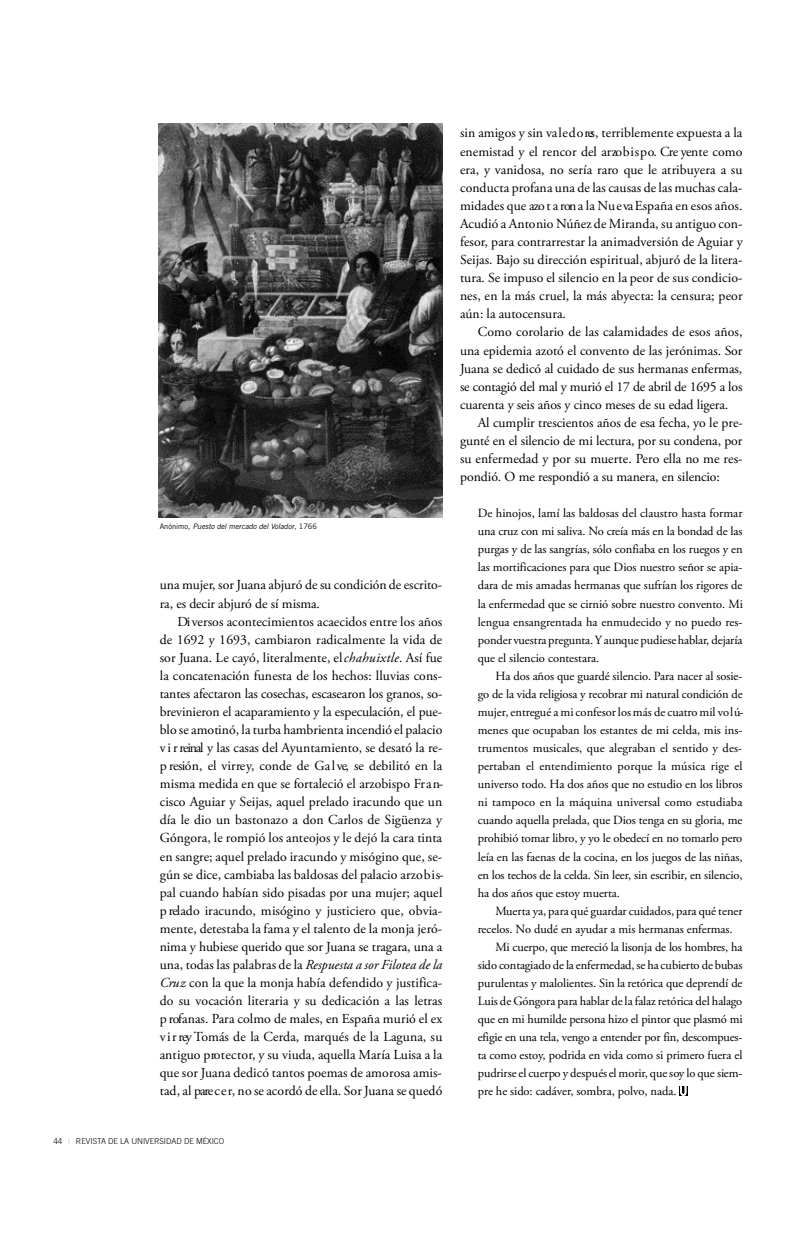
<style>
.page{position:relative;width:798px;height:1241px;background:#fff}
.page>*{position:absolute;margin:0;border:0;box-sizing:border-box;transform-origin:0 0}
.t1{font:13.75px/18px "Adobe Garamond Pro";color:#000;text-align:justify}
.t2{font:12.5px/18.1px "Adobe Garamond Pro";letter-spacing:-.01em;color:#000;text-align:justify}
.t3{font:300 8.12px "Trade Gothic";letter-spacing:-.01em;color:#000}
.t4{font:italic 7.5px "Trade Gothic";letter-spacing:-.005em;color:#000}
.s1{font-style:normal}
.s2{font-style:italic}
.s3{font-weight:400;color:#bfbfbf}
</style>
<div class="page">
<img style="left:158px;top:123px;width:284px;height:395px">
<svg style="left:679px;top:1086px;width:7px;height:9px"></svg>
<p class="t4" style="left:160px;top:523px;width:159px"><span class="s1">Anónimo,</span> Puesto del mercado del Volador<span class="s1">, 1766</span></p>
<p class="t1" style="left:160px;top:577px;width:284px">una mujer, sor Juana abjuró de su condición de escrito&shy;ra, es decir abjuró de sí misma.</p>
<p class="t1" style="left:160px;top:613px;width:285px;text-indent:18px">Di versos acontecimientos acaecidos entre los años de 1692 y 1693, cambiaron radicalmente la vida de sor Juana. Le cayó, literalmente, el <span class="s2">c h a h u ix tle</span>. Así fue la concatenación funesta de los hechos: lluvias cons&shy;tantes afectaron las cosechas, escasearon los granos, so&shy;brevinieron el acaparamiento y la especulación, el pue&shy;blo se amotinó, la turba hambrienta incendió el palacio v i r reinal y las casas del Ayuntamiento, se desató la re&shy;p resión, el virre y, conde de Ga l ve, se debilitó en la misma medida en que se fortaleció el arzobispo Fr a n&shy;cisco Aguiar y Seijas, aquel prelado iracundo que un día le dio un bastonazo a don Carlos de Sigüenza y Góngora, le rompió los anteojos y le dejó la cara tinta en sangre; aquel prelado iracundo y misógino que, se&shy;gún se dice, cambiaba las baldosas del palacio arzo b i s&shy;pal cuando habían sido pisadas por una mujer; aquel p relado iracundo, misógino y justiciero que, obvia&shy;mente, detestaba la fama y el talento de la monja jeró&shy;nima y hubiese querido que sor Juana se tragara, una a una, todas las palabras de la <span class="s2">Respuesta a sor Filotea de la Cru z</span> con la que la monja había defendido y justifica&shy;do su vocación literaria y su dedicación a las letras p rofanas. Para colmo de males, en España murió el ex v i r rey Tomás de la Cerda, marqués de la Laguna, su antiguo pro te c to r, y su viuda, aquella María Luisa a la que sor Juana dedicó tantos poemas de amorosa amis&shy;tad, al pare c e r, no se acordó de ella. Sor Juana se quedó</p>
<p class="t3" style="left:53px;top:1137px;width:172px">44 <span class="s3">|</span> REVISTA DE LA UNIVERSIDAD DE MÉXICO</p>
<p class="t1" style="left:460px;top:125px;width:284px">sin amigos y sin va l e d o res, terriblemente expuesta a la enemistad y el rencor del arzo b is p o. Cre yente como era, y vanidosa, no sería raro que le atribuyera a su conducta profana una de las causas de las muchas cala&shy;midades que azo t a ron a la Nu e vaEspaña en esos años.<br>Acudió a Antonio Nú ñ ez de Miranda, su antiguo con&shy;fe so r, para contrarrestar la animadversión de Aguiar y Seijas. Bajo su dirección espiritual, abjuró de la litera&shy;tura. Se impuso el silencio en la peor de sus condicio&shy;nes, en la más cruel, la más abyecta: la censura; peor aún: la autocensura.</p>
<p class="t1" style="left:460px;top:324px;width:284px;text-indent:18px">Como corolario de las calamidades de esos años, una epidemia azotó el convento de las jerónimas. Sor Juana se dedicó al cuidado de sus hermanas enfermas, se contagió del mal y murió el 17 de abril de 1695 a los cuarenta y seis años y cinco meses de su edad ligera.</p>
<p class="t1" style="left:460px;top:415px;width:284px;text-indent:18px">Al cumplir trescientos años de esa fecha, yo le pre&shy;gunté en el silencio de mi lectura, por su condena, por su enfermedad y por su muerte. Pero ella no me res&shy;pondió. O me respondió a su manera, en silencio:</p>
<p class="t2" style="left:477px;top:505px;width:266px">De hinojos, lamí las baldosas del claustro hasta formar una cruz con mi saliva. No creía más en la bondad de las purgas y de las sangrías, sólo confiaba en los ruegos y en las mortificaciones para que Dios nuestro señor se apia&shy;dara de mis amadas hermanas que sufrían los rigores de la enfermedad que se cirnió sobre nuestro convento. Mi lengua ensangrentada ha enmudecido y no puedo res&shy;ponder vuestra pregunta. Y aunque pudiese hablar, dejaría que el silencio contestara.</p>
<p class="t2" style="left:477px;top:667px;width:267px;text-indent:18px">Ha dos años que guardé silencio. Para nacer al sosie&shy;go de la vida religiosa y recobrar mi natural condición de m u je r, entregué a mi confesor los más de cuatro mil vo l ú&shy;menes que ocupaban los estantes de mi celda, mis ins&shy;trumentos musicales, que alegraban el sentido y des&shy;pertaban el entendimiento porque la música rige el universo todo. Ha dos años que no estudio en los libros ni tampoco en la máquina universal como estudiaba cuando aquella prelada, que Dios tenga en su gloria, me prohibió tomar libro, y yo le obedecí en no tomarlo pero leía en las faenas de la cocina, en los juegos de las niñas, en los techos de la celda. Sin leer, sin escribir, en silencio, ha dos años que estoy muerta.</p>
<p class="t2" style="left:495px;top:902px;width:249px">Mu e rta ya, para qué guardar cuidados, para qué tener</p>
<p class="t2" style="left:477px;top:920px;width:256px">recelos. No dudé en ayudar a mis hermanas enfermas.</p>
<p class="t2" style="left:495px;top:939px;width:248px">Mi cuerpo, que mereció la lisonja de los hombres, ha</p>
<p class="t2" style="left:477px;top:957px;width:266px">sido contagiado de la enfermedad, se ha cubierto de bubas</p>
<p class="t2" style="left:477px;top:975px;width:266px">purulentas y malolientes. Sin la retórica que deprendí de</p>
<p class="t2" style="left:477px;top:993px;width:266px">Luis de Góngora para hablar de la falaz retórica del halago</p>
<p class="t2" style="left:477px;top:1011px;width:266px">que en mi humilde persona hizo el pintor que plasmó mi</p>
<p class="t2" style="left:477px;top:1029px;width:266px">efigie en una tela, vengo a entender por fin, descompues-</p>
<p class="t2" style="left:477px;top:1047px;width:266px">ta como estoy, podrida en vida como si primero fuera el</p>
<p class="t2" style="left:477px;top:1065px;width:266px">pudrirse el cuerpo y después el morir, que soy lo que siem-</p>
<p class="t2" style="left:477px;top:1083px;width:200px">pre he sido: cadáver, sombra, polvo, nada.</p>
</div>
